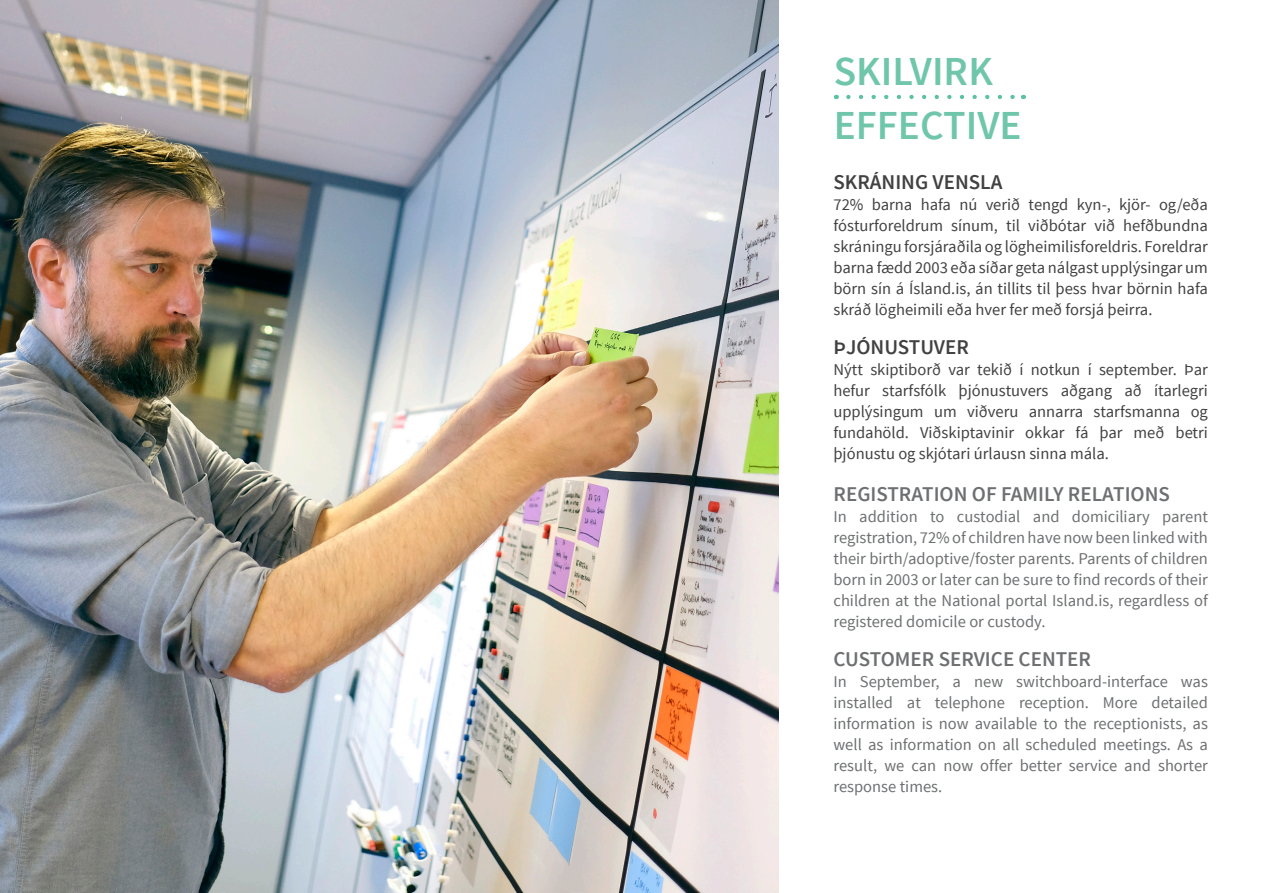
<style>
.page{position:relative;width:1263px;height:893px;background:#fff}
.page>*{position:absolute;margin:0;border:0;box-sizing:border-box;transform-origin:0 0}
.t1{font:600 41.25px/53.8px "Source Sans Pro";color:#6fc6aa}
.t2{font:600 21px "Source Sans Pro";color:#6d6f71}
.t3{font:600 21px "Source Sans Pro";color:#414142}
.t4{font:16.5px/21px "Source Sans Pro";color:#6d6f71;text-align:justify}
.t5{font:16.5px/21px "Source Sans Pro";color:#414142;text-align:justify}
</style>
<div class="page">
<svg style="left:848px;top:95px;width:167px;height:4px"></svg>
<img style="left:0;top:0;width:778px;height:893px">
<h1 class="t1" style="left:834px;top:45px;width:189px">SKILVIRK<br>EFFECTIVE</h1>
<p class="t3" style="left:833px;top:169px;width:171px">SKRÁNING VENSLA</p>
<p class="t5" style="left:833px;top:194px;width:376px">72% barna hafa nú verið tengd kyn-, kjör- og/eða fósturforeldrum sínum, til viðbótar við hefðbundna skráningu forsjáraðila og lögheimilisforeldris. Foreldrar barna fædd 2003 eða síðar geta nálgast upplýsingar um börn sín á Ísland.is, án tillits til þess hvar börnin hafa skráð lögheimili eða hver fer með forsjá þeirra.</p>
<p class="t3" style="left:833px;top:334px;width:137px">ÞJÓNUSTUVER</p>
<p class="t5" style="left:833px;top:359px;width:376px">Nýtt skiptiborð var tekið í notkun í september. Þar hefur starfsfólk þjónustuvers aðgang að ítarlegri upplýsingum um viðveru annarra starfsmanna og fundahöld. Viðskiptavinir okkar fá þar með betri þjónustu og skjótari úrlausn sinna mála.</p>
<p class="t2" style="left:833px;top:481px;width:338px">REGISTRATION OF FAMILY RELATIONS</p>
<p class="t4" style="left:833px;top:506px;width:376px">In addition to custodial and domiciliary parent registration, 72% of children have now been linked with their birth/adoptive/foster parents. Parents of children born in 2003 or later can be sure to find records of their children at the National portal Island.is, regardless of registered domicile or custody.</p>
<p class="t2" style="left:833px;top:646px;width:259px">CUSTOMER SERVICE CENTER</p>
<p class="t4" style="left:833px;top:671px;width:376px">In September, a new switchboard-interface was installed at telephone reception. More detailed information is now available to the receptionists, as well as information on all scheduled meetings. As a result, we can now offer better service and shorter response times.</p>
</div>
